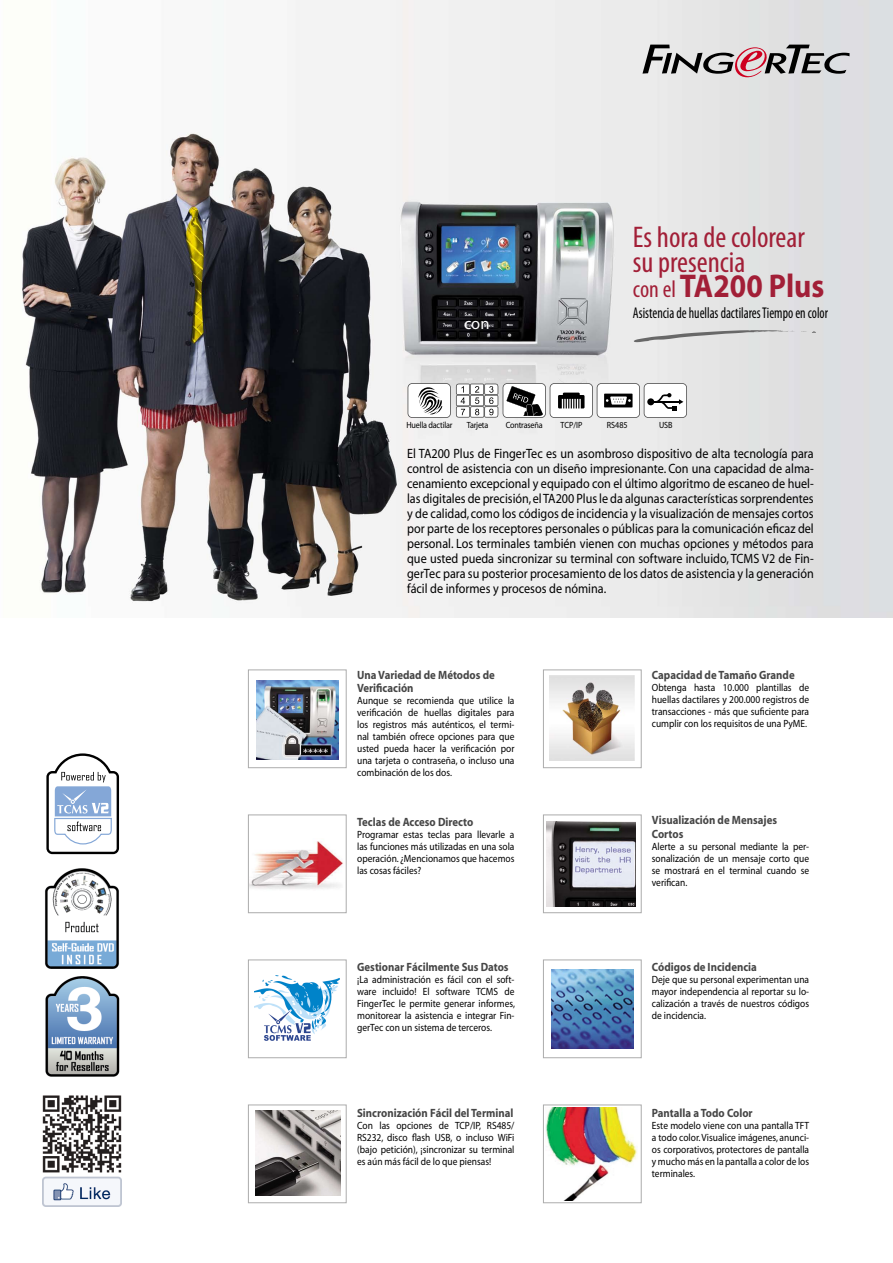
<style>
.page{position:relative;width:893px;height:1263px;background:#fff}
.page>*{position:absolute;margin:0;border:0;box-sizing:border-box;transform-origin:0 0}
.t1{font:700 33px "Myriad Pro";color:#a21f37;scale:.9 1}
.t2{font:condensed 30px/25px "Myriad Pro";color:#a21f37}
.t3{font:16.5px "Myriad";color:#fff}
.t4{font:condensed 15.6px "Myriad Pro";color:#000;scale:.87 1}
.t5{font:13.5px/15px "Myriad";color:#000;text-align:justify;scale:.9 1}
.t6{font:700 12px/13.5px "Myriad";color:#464646;scale:.9 1}
.t7{font:10.5px/12px "Myriad";color:#000;text-align:justify;scale:.9 1}
.t8{font:9px "Myriad";letter-spacing:-.02em;color:#000;scale:.9 1}
.s1{font-weight:400;font-stretch:condensed;font-size:24px}
</style>
<div class="page">
<img style="left:22px;top:1px;width:871px;height:616px">
<svg style="left:46px;top:753px;width:73px;height:101px"></svg>
<svg style="left:248px;top:669px;width:394px;height:534px"></svg>
<img style="left:552px;top:969px;width:82px;height:79px">
<img style="left:256px;top:680px;width:82px;height:79px">
<img style="left:249px;top:838px;width:95px;height:54px">
<img style="left:550px;top:676px;width:85px;height:85px">
<img style="left:255px;top:967px;width:85px;height:85px">
<img style="left:546px;top:1107px;width:91px;height:93px">
<img style="left:256px;top:1111px;width:85px;height:85px">
<img style="left:546px;top:821px;width:89px;height:86px">
<svg style="left:631px;top:330px;width:175px;height:12px;background:#ccc"></svg>
<svg style="left:812px;top:331px;width:4px;height:3px"></svg>
<svg style="left:408px;top:383px;width:279px;height:35px"></svg>
<svg style="left:642px;top:45px;width:208px;height:32px;background:#a9a0a2"></svg>
<img style="left:43px;top:868px;width:78px;height:338px">
<h3 class="t3" style="left:464px;top:316px;width:27px">con</h3>
<h2 class="t2" style="left:633px;top:224px;width:173px">Es hora de colorear su presencia</h2>
<h1 class="t1" style="left:633px;top:264px;width:214px"><span class="s1">con el</span> TA200 Plus</h1>
<h3 class="t4" style="left:633px;top:303px;width:226px">Asistencia de huellas dactilares Tiempo en color</h3>
<p class="t8" style="left:406px;top:421px;width:53px">Huella dactilar</p>
<p class="t8" style="left:467px;top:421px;width:26px">Tarjeta</p>
<p class="t8" style="left:560px;top:421px;width:26px">TCP/IP</p>
<p class="t8" style="left:607px;top:421px;width:25px">RS485</p>
<p class="t8" style="left:659px;top:421px;width:17px">USB</p>
<p class="t5" style="left:407px;top:447px;width:453px">El TA200 Plus de FingerTec es un asombroso dispositivo de alta tecnología para control de asistencia con un diseño impresionante. Con una capacidad de alma&shy;cenamiento excepcional y equipado con el último algoritmo de escaneo de huel&shy;las digitales de precisión, el TA200 Plus le da algunas características sorprendentes y de calidad, como los códigos de incidencia y la visualización de mensajes cortos por parte de los receptores personales o públicas para la comunicación eficaz del personal. Los terminales también vienen con muchas opciones y métodos para que usted pueda sincronizar su terminal con software incluido, TCMS V2 de Fin&shy;gerTec para su posterior procesamiento de los datos de asistencia y la generación fácil de informes y procesos de nómina.</p>
<p class="t8" style="left:506px;top:421px;width:42px">Contraseña</p>
<p class="t6" style="left:357px;top:668px;width:155px">Una Variedad de Métodos de<br>Verificación</p>
<p class="t7" style="left:357px;top:695px;width:176px">Aunque se recomienda que utilice la verificación de huellas digitales para los registros más auténticos, el termi&shy;nal también ofrece opciones para que usted pueda hacer la verificación por una tarjeta o contraseña, o incluso una combinación de los dos.</p>
<p class="t6" style="left:357px;top:815px;width:131px">Teclas de Acceso Directo</p>
<p class="t7" style="left:357px;top:829px;width:176px">Programar estas teclas para llevarle a las funciones más utilizadas en una sola operación. ¿Mencionamos que hacemos las cosas fáciles?</p>
<p class="t6" style="left:357px;top:961px;width:170px">Gestionar Fácilmente Sus Datos</p>
<p class="t7" style="left:357px;top:974px;width:177px">¡La administración es fácil con el soft&shy;ware incluido! El software TCMS de FingerTec le permite generar informes, monitorear la asistencia e integrar Fin&shy;gerTec con un sistema de terceros.</p>
<p class="t6" style="left:357px;top:1106px;width:175px">Sincronización Fácil del Terminal</p>
<p class="t7" style="left:357px;top:1120px;width:176px">Con las opciones de TCP/IP, RS485/ RS232, disco flash USB, o incluso WiFi (bajo petición), ¡sincronizar su terminal es aún más fácil de lo que piensas!</p>
<p class="t6" style="left:652px;top:668px;width:160px">Capacidad de Tamaño Grande</p>
<p class="t7" style="left:652px;top:682px;width:176px">Obtenga hasta 10.000 plantillas de huellas dactilares y 200.000 registros de transacciones - más que suficiente para cumplir con los requisitos de una PyME.</p>
<p class="t6" style="left:652px;top:814px;width:141px">Visualización de Mensajes<br>Cortos</p>
<p class="t7" style="left:652px;top:841px;width:176px">Alerte a su personal mediante la per&shy;sonalización de un mensaje corto que se mostrará en el terminal cuando se verifican.</p>
<p class="t6" style="left:652px;top:961px;width:118px">Códigos de Incidencia</p>
<p class="t7" style="left:652px;top:974px;width:176px">Deje que su personal experimentan una mayor independencia al reportar su lo&shy;calización a través de nuestros códigos de incidencia.</p>
<p class="t6" style="left:652px;top:1106px;width:114px">Pantalla a Todo Color</p>
<p class="t7" style="left:652px;top:1120px;width:176px">Este modelo viene con una pantalla TFT a todo color. Visualice imágenes, anunci&shy;os corporativos, protectores de pantalla y mucho más en la pantalla a color de los terminales.</p>
</div>
